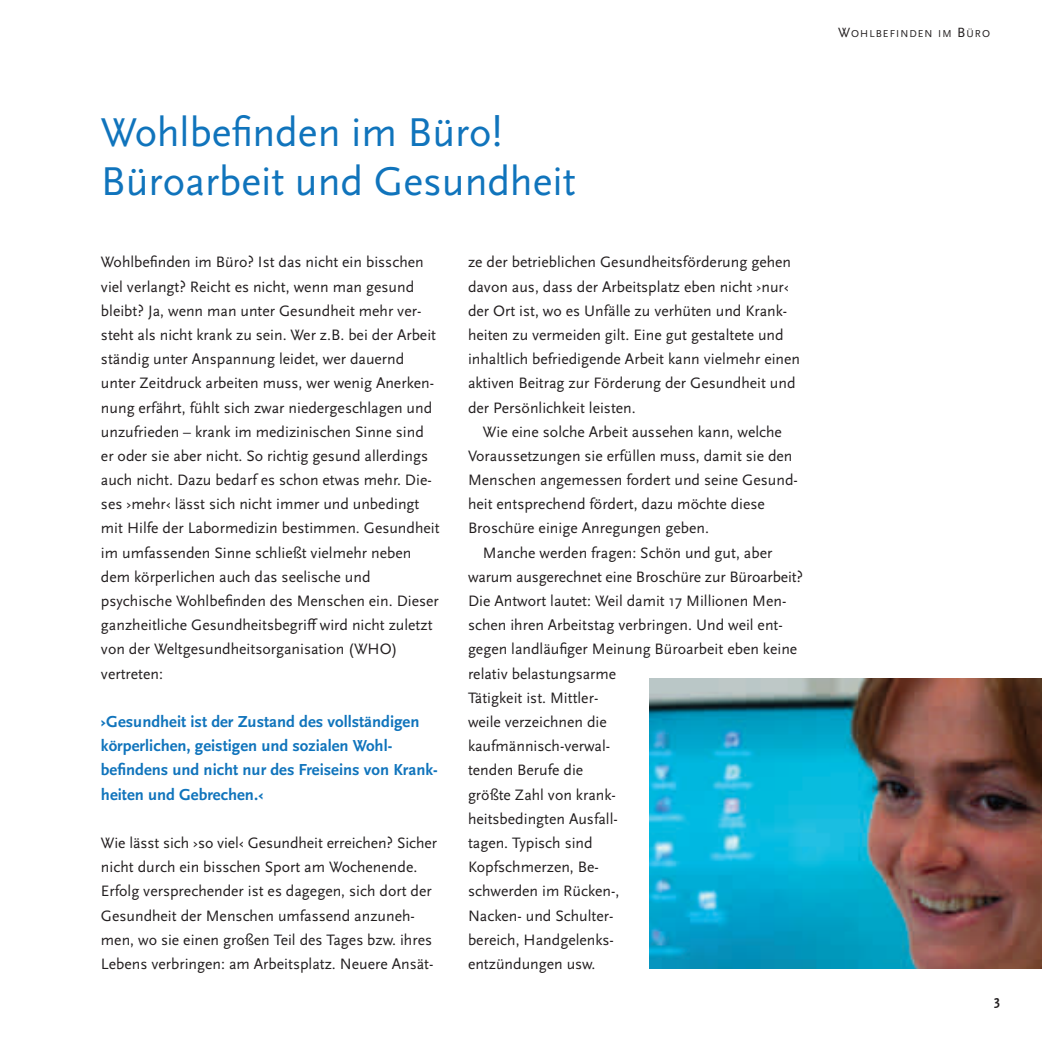
<style>
.page{position:relative;width:1042px;height:1042px;background:#fff}
.page>*{position:absolute;margin:0;border:0;box-sizing:border-box;transform-origin:0 0}
.t1{font:42px/48.3px "Scala Sans Pro";color:#1074bc}
.t2{font:700 16.62px/24.2px "Scala Sans Pro";color:#1074bc}
.t3{font:15.75px/24.2px "Scala Sans Pro";color:#231f20}
.t4{font:700 14px "Scala Sans Pro";color:#231f20}
.t5{font:10.5px "Scala Sans Pro";letter-spacing:.1em;color:#231f20}
.s1{font-size:14px}
</style>
<div class="page">
<img style="left:649px;top:678px;width:393px;height:291px">
<h1 class="t1" style="left:101px;top:110px;width:476px">Wohlbefinden im Büro!<br>Büroarbeit und Gesundheit</h1>
<p class="t3" style="left:101px;top:251px;width:340px">Wohlbefinden im Büro? Ist das nicht ein bisschen viel verlangt? Reicht es nicht, wenn man gesund bleibt? Ja, wenn man unter Gesundheit mehr ver&shy;steht als nicht krank zu sein. Wer z.B. bei der Arbeit ständig unter Anspannung leidet, wer dauernd unter Zeitdruck arbeiten muss, wer wenig Anerken&shy;nung erfährt, fühlt sich zwar niedergeschlagen und unzufrieden – krank im medizinischen Sinne sind er oder sie aber nicht. So richtig gesund allerdings auch nicht. Dazu bedarf es schon etwas mehr. Die&shy;ses ›mehr‹ lässt sich nicht immer und unbedingt mit Hilfe der Labormedizin bestimmen. Gesundheit im umfassenden Sinne schließt vielmehr neben dem körperlichen auch das seelische und psychische Wohlbefinden des Menschen ein. Dieser ganzheitliche Gesundheitsbegriff wird nicht zuletzt von der Weltgesundheitsorganisation (WHO) vertreten:</p>
<p class="t2" style="left:101px;top:710px;width:338px">›Gesundheit ist der Zustand des vollständigen körperlichen, geistigen und sozialen Wohl&shy;befindens und nicht nur des Freiseins von Krank&shy;heiten und Gebrechen.‹</p>
<p class="t3" style="left:101px;top:831px;width:338px">Wie lässt sich ›so viel‹ Gesundheit erreichen? Sicher nicht durch ein bisschen Sport am Wochenende.<br>Erfolg versprechender ist es dagegen, sich dort der Gesundheit der Menschen umfassend anzuneh&shy;men, wo sie einen großen Teil des Tages bzw. ihres Lebens verbringen: am Arbeitsplatz. Neuere Ansät-</p>
<p class="t3" style="left:468px;top:251px;width:334px">ze der betrieblichen Gesundheitsförderung gehen davon aus, dass der Arbeitsplatz eben nicht ›nur‹ der Ort ist, wo es Unfälle zu verhüten und Krank&shy;heiten zu vermeiden gilt. Eine gut gestaltete und inhaltlich befriedigende Arbeit kann vielmehr einen aktiven Beitrag zur Förderung der Gesundheit und der Persönlichkeit leisten.</p>
<p class="t3" style="left:483px;top:420px;width:301px">Wie eine solche Arbeit aussehen kann, welche</p>
<p class="t3" style="left:468px;top:444px;width:326px">Voraussetzungen sie erfüllen muss, damit sie den</p>
<p class="t3" style="left:468px;top:468px;width:331px">Menschen angemessen fordert und seine Gesund-</p>
<p class="t3" style="left:468px;top:492px;width:298px">heit entsprechend fördert, dazu möchte diese</p>
<p class="t3" style="left:468px;top:517px;width:242px">Broschüre einige Anregungen geben.</p>
<p class="t3" style="left:483px;top:541px;width:291px">Manche werden fragen: Schön und gut, aber</p>
<p class="t3" style="left:468px;top:565px;width:337px">warum ausgerechnet eine Broschüre zur Büroarbeit?</p>
<p class="t3" style="left:468px;top:589px;width:320px">Die Antwort lautet: Weil damit 17 Millionen Men-</p>
<p class="t3" style="left:468px;top:613px;width:316px">schen ihren Arbeitstag verbringen. Und weil ent-</p>
<p class="t3" style="left:468px;top:637px;width:331px">gegen landläufiger Meinung Büroarbeit eben keine</p>
<p class="t3" style="left:468px;top:662px;width:150px">relativ belastungsarme</p>
<p class="t3" style="left:468px;top:686px;width:132px">Tätigkeit ist. Mittler-</p>
<p class="t3" style="left:468px;top:710px;width:140px">weile verzeichnen die</p>
<p class="t3" style="left:468px;top:734px;width:144px">kaufmännisch-verwal-</p>
<p class="t3" style="left:468px;top:758px;width:117px">tenden Berufe die</p>
<p class="t3" style="left:468px;top:783px;width:149px">größte Zahl von krank-</p>
<p class="t3" style="left:468px;top:807px;width:151px">heitsbedingten Ausfall-</p>
<p class="t3" style="left:468px;top:831px;width:126px">tagen. Typisch sind</p>
<p class="t3" style="left:468px;top:855px;width:132px">Kopfschmerzen, Be-</p>
<p class="t3" style="left:468px;top:879px;width:153px">schwerden im Rücken-,</p>
<p class="t3" style="left:468px;top:904px;width:147px">Nacken- und Schulter-</p>
<p class="t3" style="left:468px;top:928px;width:147px">bereich, Handgelenks-</p>
<p class="t3" style="left:468px;top:952px;width:129px">entzündungen usw.</p>
<p class="t5" style="left:838px;top:28px;width:154px"><span class="s1">W</span>OHLBEFINDEN IM <span class="s1">B</span>üRO</p>
<p class="t4" style="left:994px;top:994px;width:8px">3</p>
</div>
